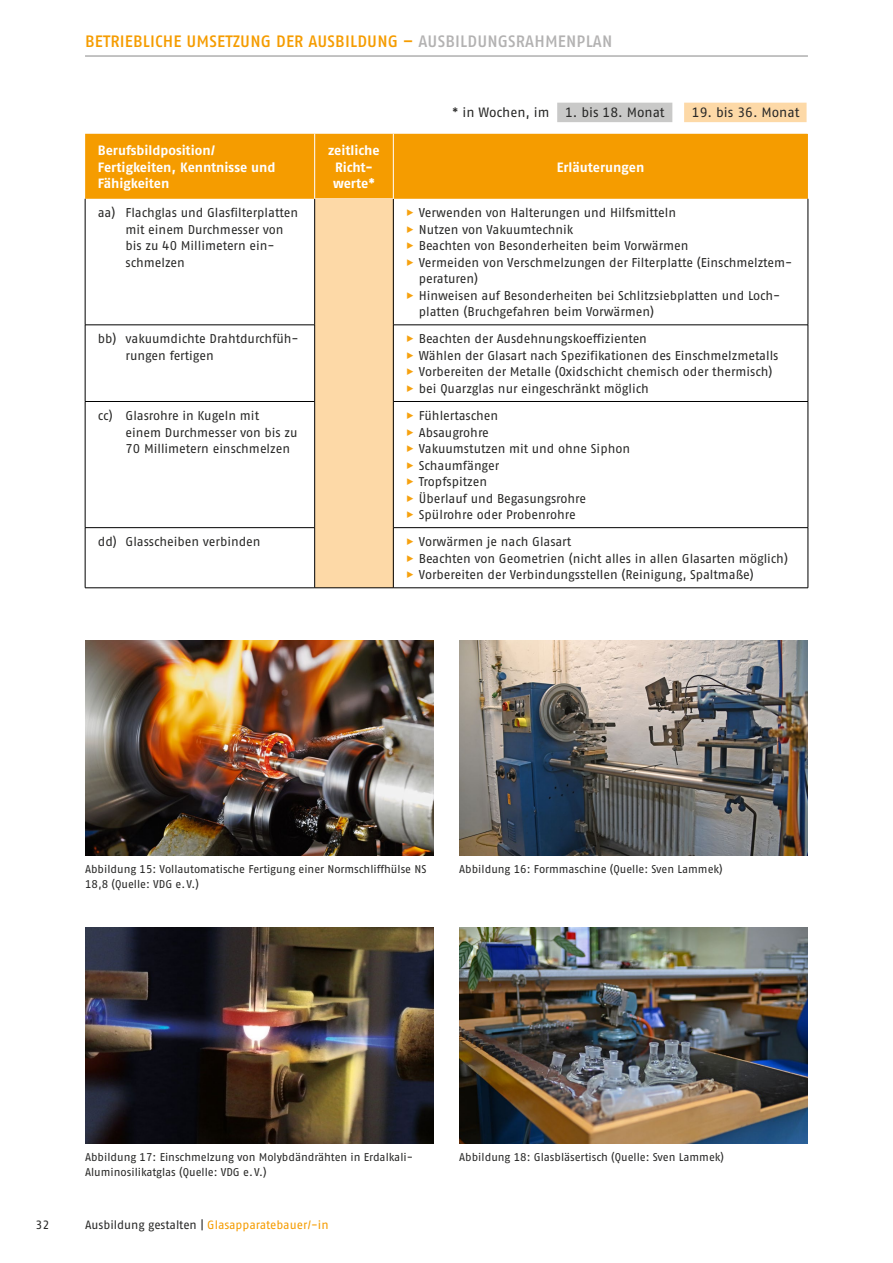
<style>
.page{position:relative;width:893px;height:1263px;background:#fff}
.page>*{position:absolute;margin:0;border:0;box-sizing:border-box;transform-origin:0 0}
.t1{font:500 16.5px "Fago Pro";letter-spacing:.01em;color:#f59c00}
.t2{font:700 13.5px/16.5px "Fago Pro";letter-spacing:-.005em;color:#fff}
.t3{font:13.5px "Fago Pro";color:#282827}
.Tabelle_Abschnitte_basic{font:12.75px/16.5px "Fago Pro";letter-spacing:-.005em;color:#282827}
.t4{font:12px "Fago Pro";letter-spacing:-.005em;color:#f59c00}
.t5{font:12px "Fago Pro";color:#282827}
.t6{font:11.25px/15px "Fago Pro";color:#282827}
.s1{color:#b3b2b2}
.s2{font-size:12px;color:#f6a10e}
.s3{color:#282827}
</style>
<div class="page">
<hr style="left:85px;top:56px;width:723px;height:1px;background:#878787">
<div style="left:85px;top:134px;width:723px;height:65px;background:#f59c00"></div>
<div style="left:315px;top:199px;width:78px;height:389px;background:#fdd9a7"></div>
<hr style="left:85px;top:199px;width:1px;height:126px;background:#000">
<hr style="left:314px;top:199px;width:1px;height:126px;background:#000">
<hr style="left:393px;top:199px;width:1px;height:126px;background:#000">
<hr style="left:808px;top:199px;width:1px;height:126px;background:#000">
<hr style="left:85px;top:325px;width:1px;height:76px;background:#000">
<hr style="left:314px;top:325px;width:1px;height:76px;background:#000">
<hr style="left:393px;top:325px;width:1px;height:76px;background:#000">
<hr style="left:808px;top:325px;width:1px;height:76px;background:#000">
<hr style="left:85px;top:402px;width:1px;height:125px;background:#000">
<hr style="left:314px;top:402px;width:1px;height:125px;background:#000">
<hr style="left:393px;top:402px;width:1px;height:125px;background:#000">
<hr style="left:808px;top:402px;width:1px;height:125px;background:#000">
<hr style="left:85px;top:528px;width:1px;height:60px;background:#000">
<hr style="left:314px;top:528px;width:1px;height:60px;background:#000">
<hr style="left:393px;top:528px;width:1px;height:60px;background:#000">
<hr style="left:808px;top:528px;width:1px;height:60px;background:#000">
<hr style="left:85px;top:325px;width:230px;height:1px;background:#000">
<hr style="left:393px;top:325px;width:415px;height:1px;background:#000">
<hr style="left:85px;top:527px;width:230px;height:1px;background:#000">
<hr style="left:393px;top:527px;width:415px;height:1px;background:#000">
<hr style="left:85px;top:587px;width:230px;height:1px;background:#000">
<hr style="left:315px;top:587px;width:78px;height:1px;background:#000">
<hr style="left:393px;top:587px;width:415px;height:1px;background:#000">
<hr style="left:314px;top:134px;width:1px;height:65px;background:#fff">
<hr style="left:393px;top:134px;width:1px;height:65px;background:#fff">
<hr style="left:85px;top:401px;width:230px;height:1px;background:#000">
<hr style="left:393px;top:401px;width:415px;height:1px;background:#000">
<div style="left:557px;top:103px;width:115px;height:19px;background:#c9c9c8"></div>
<div style="left:684px;top:103px;width:123px;height:19px;background:#fdd9a7"></div>
<img style="left:85px;top:640px;width:349px;height:215px">
<img style="left:459px;top:640px;width:349px;height:216px">
<img style="left:85px;top:927px;width:349px;height:216px">
<img style="left:459px;top:927px;width:349px;height:216px">
<p class="t1" style="left:85px;top:31px;width:529px">BETRIEBLICHE UMSETZUNG DER AUSBILDUNG – <span class="s1">AUSBILDUNGSRAHMENPLAN</span></p>
<p class="t2" style="left:98px;top:142px;width:179px">Berufsbildposition/<br>Fertigkeiten, Kenntnisse und<br>Fähigkeiten</p>
<p class="t2" style="left:328px;top:142px;width:53px;text-align:center">zeitliche<br>Richt&shy;werte*</p>
<p class="t3" style="left:452px;top:104px;width:214px">* in Wochen, im 1. bis 18. Monat</p>
<p class="t3" style="left:692px;top:104px;width:109px">19. bis 36. Monat</p>
<p class="t2" style="left:557px;top:159px;width:89px">Erläuterungen</p>
<p class="Tabelle_Abschnitte_basic" style="left:126px;top:205px;width:174px;text-indent:-28px">aa) Flachglas und Glasfilterplatten mit einem Durchmesser von bis zu 40 Millimetern ein&shy;schmelzen</p>
<p class="Tabelle_Abschnitte_basic" style="left:406px;top:205px;width:271px"><span class="s2">▶</span> Verwenden von Halterungen und Hilfsmitteln</p>
<p class="Tabelle_Abschnitte_basic" style="left:406px;top:221px;width:169px"><span class="s2">▶</span> Nutzen von Vakuumtechnik</p>
<p class="Tabelle_Abschnitte_basic" style="left:406px;top:238px;width:284px"><span class="s2">▶</span> Beachten von Besonderheiten beim Vorwärmen</p>
<p class="Tabelle_Abschnitte_basic" style="left:419px;top:254px;width:375px;text-indent:-13px"><span class="s2">▶</span> Vermeiden von Verschmelzungen der Filterplatte (Einschmelztem&shy;peraturen)</p>
<p class="Tabelle_Abschnitte_basic" style="left:419px;top:287px;width:363px;text-indent:-13px"><span class="s2">▶</span> Hinweisen auf Besonderheiten bei Schlitzsiebplatten und Loch&shy;platten (Bruchgefahren beim Vorwärmen)</p>
<p class="Tabelle_Abschnitte_basic" style="left:126px;top:331px;width:175px;text-indent:-28px">bb) vakuumdichte Drahtdurchfüh&shy;rungen fertigen</p>
<p class="Tabelle_Abschnitte_basic" style="left:406px;top:331px;width:242px"><span class="s2">▶</span> Beachten der Ausdehnungskoeffizienten</p>
<p class="Tabelle_Abschnitte_basic" style="left:406px;top:347px;width:374px"><span class="s2">▶</span> Wählen der Glasart nach Spezifikationen des Einschmelzmetalls</p>
<p class="Tabelle_Abschnitte_basic" style="left:406px;top:364px;width:368px"><span class="s2">▶</span> Vorbereiten der Metalle (Oxidschicht chemisch oder thermisch)</p>
<p class="Tabelle_Abschnitte_basic" style="left:406px;top:380px;width:244px"><span class="s2">▶</span> bei Quarzglas nur eingeschränkt möglich</p>
<p class="Tabelle_Abschnitte_basic" style="left:126px;top:407px;width:174px;text-indent:-28px">cc) Glasrohre in Kugeln mit einem Durchmesser von bis zu<br>70 Millimetern einschmelzen</p>
<p class="Tabelle_Abschnitte_basic" style="left:406px;top:407px;width:94px"><span class="s2">▶</span> Fühlertaschen</p>
<p class="Tabelle_Abschnitte_basic" style="left:406px;top:424px;width:84px"><span class="s2">▶</span> Absaugrohre</p>
<p class="Tabelle_Abschnitte_basic" style="left:406px;top:440px;width:226px"><span class="s2">▶</span> Vakuumstutzen mit und ohne Siphon</p>
<p class="Tabelle_Abschnitte_basic" style="left:406px;top:457px;width:95px"><span class="s2">▶</span> Schaumfänger</p>
<p class="Tabelle_Abschnitte_basic" style="left:406px;top:473px;width:82px"><span class="s2">▶</span> Tropfspitzen</p>
<p class="Tabelle_Abschnitte_basic" style="left:406px;top:490px;width:182px"><span class="s2">▶</span> Überlauf und Begasungsrohre</p>
<p class="Tabelle_Abschnitte_basic" style="left:406px;top:506px;width:171px"><span class="s2">▶</span> Spülrohre oder Probenrohre</p>
<p class="Tabelle_Abschnitte_basic" style="left:98px;top:534px;width:164px">dd) Glasscheiben verbinden</p>
<p class="Tabelle_Abschnitte_basic" style="left:406px;top:534px;width:167px"><span class="s2">▶</span> Vorwärmen je nach Glasart</p>
<p class="Tabelle_Abschnitte_basic" style="left:406px;top:550px;width:383px"><span class="s2">▶</span> Beachten von Geometrien (nicht alles in allen Glasarten möglich)</p>
<p class="Tabelle_Abschnitte_basic" style="left:406px;top:567px;width:349px"><span class="s2">▶</span> Vorbereiten der Verbindungsstellen (Reinigung, Spaltmaße)</p>
<p class="t6" style="left:85px;top:862px;width:343px">Abbildung 15: Vollautomatische Fertigung einer Normschliffhülse NS<br>18,8 (Quelle: VDG e.V.)</p>
<p class="t6" style="left:459px;top:862px;width:265px">Abbildung 16: Formmaschine (Quelle: Sven Lammek)</p>
<p class="t6" style="left:85px;top:1149px;width:329px">Abbildung 17: Einschmelzung von Molybdändrähten in Erdalkali-<br>Aluminosilikatglas (Quelle: VDG e.V.)</p>
<p class="t6" style="left:459px;top:1149px;width:266px">Abbildung 18: Glasbläsertisch (Quelle: Sven Lammek)</p>
<p class="t5" style="left:36px;top:1218px;width:15px">32</p>
<p class="t4" style="left:85px;top:1218px;width:245px"><span class="s3">Ausbildung gestalten |</span> Glasapparatebauer/-in</p>
</div>
